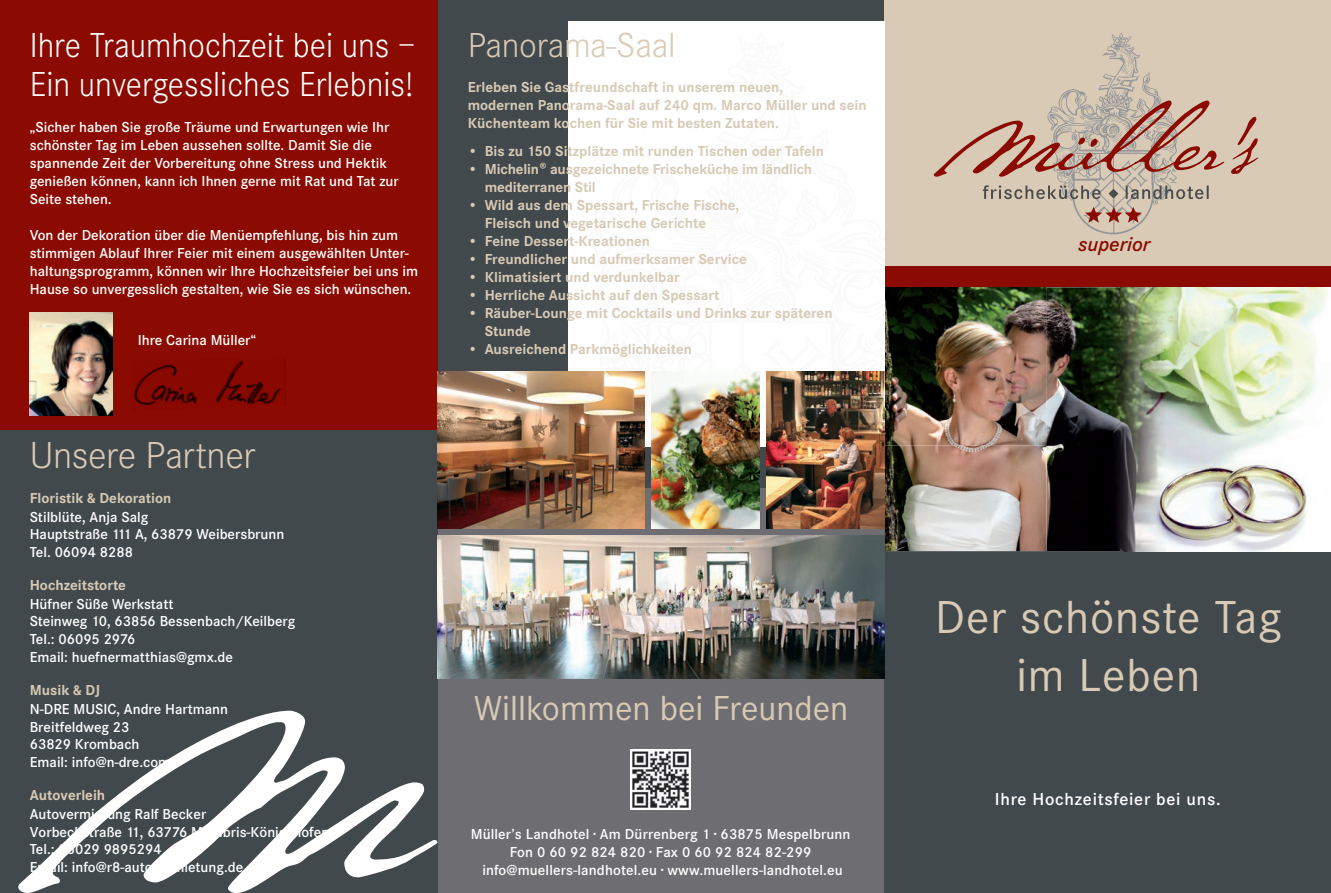
<style>
.page{position:relative;width:1331px;height:893px;background:#fff}
.page>*{position:absolute;margin:0;border:0;box-sizing:border-box;transform-origin:0 0}
.t1{font:48px/57.6px "Corporate S";letter-spacing:.02em;color:#d8cab5;text-align:center}
.t2{font:300 39px "Corporate S";letter-spacing:-.01em;color:#d8cab5}
.t3{font:300 36px/39px "Corporate S";color:#fff;scale:.95 1}
.t4{font:36px "Corporate S";color:#d8cab5}
.t5{font:300 36px "Corporate S";letter-spacing:-.01em;color:#d8cab5}
.t6{font:italic 600 20.85px "Corporate S";color:#8b0a02}
.t7{font:600 18px "Corporate S";letter-spacing:.04em;color:#fff}
.t8{font:600 15px/18px "Corporate S";color:#fff}
.t9{font:700 15px/18px "Corporate S";color:#d8cab5}
</style>
<div class="page">
<div style="left:0;top:429px;width:438px;height:464px;background:#42494d"></div>
<svg style="left:18px;top:711px;width:419px;height:182px"></svg>
<div style="left:438px;top:487px;width:446px;height:406px;background:#6e6e72"></div>
<div style="left:438px;top:0;width:446px;height:487px;background:#42494d"></div>
<div style="left:884px;top:0;width:447px;height:893px;background:#42494d"></div>
<div style="left:884px;top:266px;width:447px;height:21px;background:#8b0a02"></div>
<div style="left:884px;top:0;width:447px;height:266px;background:#d8cab5"></div>
<img style="left:1040px;top:32px;width:142px;height:203px">
<svg style="left:934px;top:101px;width:290px;height:76px"></svg>
<svg style="left:1231px;top:117px;width:27px;height:57px"></svg>
<svg style="left:983px;top:185px;width:226px;height:14px"></svg>
<svg style="left:1085px;top:207px;width:57px;height:16px"></svg>
<img style="left:630px;top:749px;width:61px;height:61px">
<img style="left:885px;top:287px;width:235px;height:264px">
<img style="left:884px;top:445px;width:162px;height:106px">
<img style="left:1154px;top:551px;width:54px;height:1px">
<img style="left:1208px;top:287px;width:123px;height:264px">
<img style="left:1120px;top:287px;width:88px;height:264px">
<div style="left:568px;top:22px;width:316px;height:350px;background:#fff"></div>
<div style="left:568px;top:234px;width:211px;height:212px;background:#fefefe"></div>
<img style="left:884px;top:22px;width:1px;height:424px">
<img style="left:438px;top:536px;width:446px;height:143px">
<div style="left:0;top:0;width:438px;height:430px;background:#8b0a02"></div>
<img style="left:134px;top:360px;width:147px;height:45px">
<img style="left:30px;top:313px;width:83px;height:102px">
<img style="left:767px;top:372px;width:117px;height:157px">
<img style="left:651px;top:372px;width:108px;height:157px">
<img style="left:438px;top:372px;width:206px;height:157px">
<h3 class="t3" style="left:30px;top:26px;width:408px">Ihre Traumhochzeit bei uns –<br>Ein unvergessliches Erlebnis!</h3>
<p class="t8" style="left:30px;top:118px;width:370px">„Sicher haben Sie große Träume und Erwartungen wie Ihr schönster Tag im Leben aussehen sollte. Damit Sie die spannende Zeit der Vorbereitung ohne Stress und Hektik genießen können, kann ich Ihnen gerne mit Rat und Tat zur Seite stehen.</p>
<p class="t8" style="left:30px;top:226px;width:390px">Von der Dekoration über die Menüempfehlung, bis hin zum stimmigen Ablauf Ihrer Feier mit einem ausgewählten Unter&shy;haltungsprogramm, können wir Ihre Hochzeitsfeier bei uns im Hause so unvergesslich gestalten, wie Sie es sich wünschen.</p>
<p class="t8" style="left:138px;top:331px;width:120px">Ihre Carina Müller“</p>
<h2 class="t2" style="left:30px;top:434px;width:227px">Unsere Partner</h2>
<p class="t9" style="left:30px;top:490px;width:143px">Floristik &amp; Dekoration</p>
<p class="t8" style="left:30px;top:508px;width:256px">Stilblüte, Anja Salg<br>Hauptstraße 111 A, 63879 Weibersbrunn<br>Tel. 06094 8288</p>
<p class="t9" style="left:30px;top:577px;width:98px">Hochzeitstorte</p>
<p class="t8" style="left:30px;top:595px;width:267px">Hüfner Süße Werkstatt<br>Steinweg 10, 63856 Bessenbach/Keilberg<br>Tel.: 06095 2976<br>Email: huefnermatthias@gmx.de</p>
<p class="t9" style="left:30px;top:682px;width:72px">Musik &amp; DJ</p>
<p class="t8" style="left:30px;top:700px;width:200px">N-DRE MUSIC, Andre Hartmann<br>Breitfeldweg 23<br>63829 Krombach<br>Email: info@n-dre.com</p>
<p class="t9" style="left:30px;top:787px;width:77px">Autoverleih</p>
<p class="t8" style="left:30px;top:805px;width:301px">Autovermietung Ralf Becker<br>Vorbeckstraße 11, 63776 Mömbris-Königshofen Tel.: 06029 9895294<br>Email: info@r8-autovermietung.de</p>
<h3 class="t5" style="left:468px;top:25px;width:209px">Panorama-Saal</h3>
<p class="t9" style="left:468px;top:78px;width:400px">Erleben Sie Gastfreundschaft in unserem neuen,<br>modernen Panorama-Saal auf 240 qm. Marco Müller und sein<br>Küchenteam kochen für Sie mit besten Zutaten.</p>
<p class="t9" style="left:468px;top:143px;width:358px">• Bis zu 150 Sitzplätze mit runden Tischen oder Tafeln</p>
<p class="t9" style="left:485px;top:161px;width:329px;text-indent:-17px">• Michelin® ausgezeichnete Frischeküche im ländlich mediterranen Stil</p>
<p class="t9" style="left:485px;top:197px;width:256px;text-indent:-17px">• Wild aus dem Spessart, Frische Fische,<br>Fleisch und vegetarische Gerichte</p>
<p class="t9" style="left:468px;top:233px;width:184px">• Feine Dessert-Kreationen</p>
<p class="t9" style="left:468px;top:251px;width:281px">• Freundlicher und aufmerksamer Service</p>
<p class="t9" style="left:468px;top:269px;width:214px">• Klimatisiert und verdunkelbar</p>
<p class="t9" style="left:468px;top:287px;width:253px">• Herrliche Aussicht auf den Spessart</p>
<p class="t9" style="left:485px;top:305px;width:349px;text-indent:-17px">• Räuber-Lounge mit Cocktails und Drinks zur späteren<br>Stunde</p>
<p class="t9" style="left:468px;top:341px;width:226px">• Ausreichend Parkmöglichkeiten</p>
<h3 class="t4" style="left:474px;top:688px;width:376px">Willkommen bei Freunden</h3>
<p class="t8" style="left:471px;top:825px;width:381px;text-align:center">Müller’s Landhotel · Am Dürrenberg 1 · 63875 Mespelbrunn<br>Fon 0 60 92 824 820 · Fax 0 60 92 824 82-299 info@muellers-landhotel.eu · www.muellers-landhotel.eu</p>
<h3 class="t6" style="left:1078px;top:232px;width:73px">superior</h3>
<h1 class="t1" style="left:935px;top:589px;width:348px">Der schönste Tag im Leben</h1>
<p class="t7" style="left:995px;top:789px;width:227px">Ihre Hochzeitsfeier bei uns.</p>
</div>
